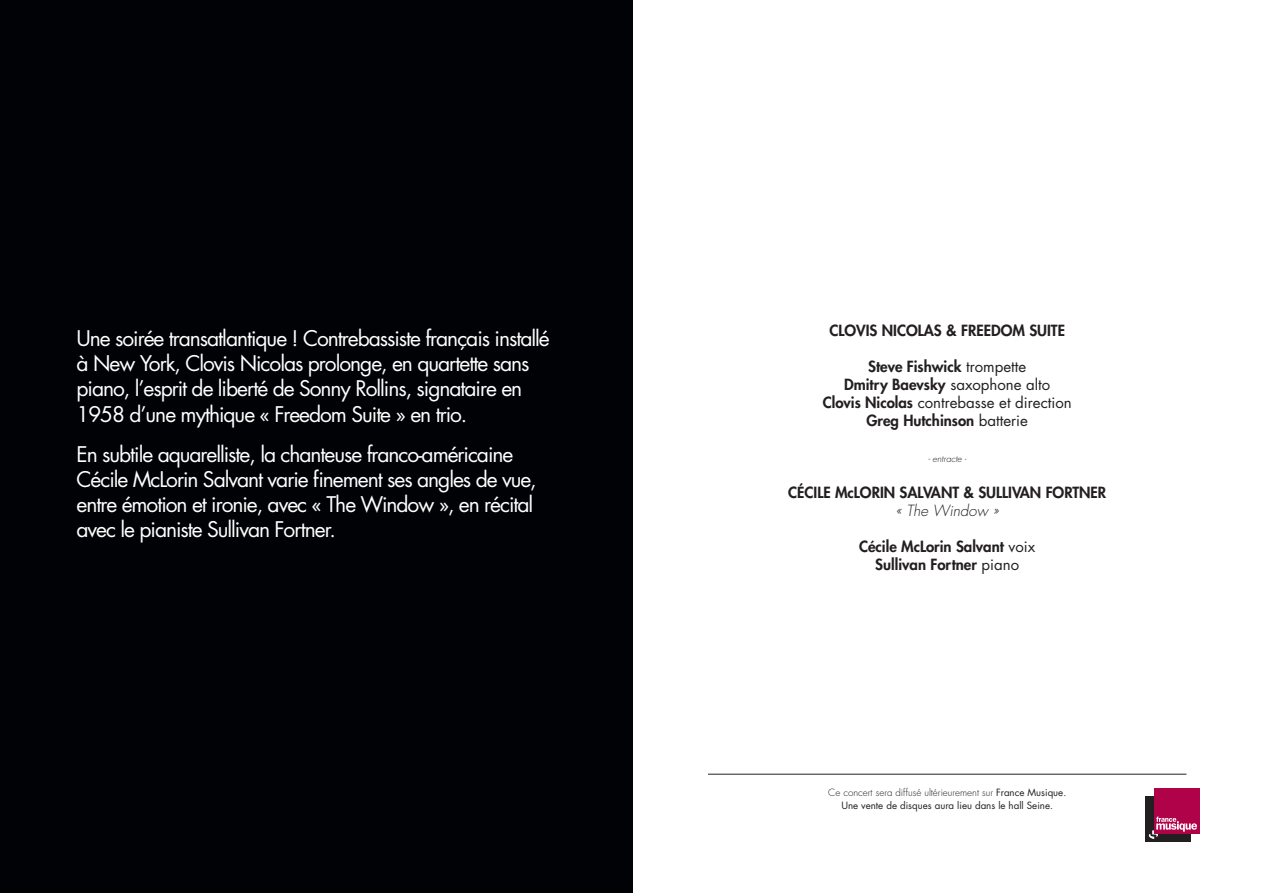
<style>
.page{position:relative;width:1263px;height:893px;background:#fff}
.page>*{position:absolute;margin:0;border:0;box-sizing:border-box;transform-origin:0 0}
.Normal__Web{font:21px/25.2px "Futura Std";letter-spacing:-.05em;color:#fff}
.t1{font:800 15px "Futura Std";color:#231f20}
.t2{font:15px "Futura Std";color:#231f20}
.t3{font:italic 300 15px "Futura Std";color:#231f20}
.Mentions_diffusions{font:300 9.75px "Futura Std";color:#231f20}
.Mentions_diffusions-2{font:9.75px "Futura Std";color:#231f20}
.duree{font:italic 300 9px "Futura Std";color:#231f20}
.s1{font-weight:400}
.s2{font-weight:800}
</style>
<div class="page">
<div style="left:0;top:0;width:632px;height:893px;background:#010206"></div>
<hr style="left:708px;top:774px;width:478px;height:1px;background:#231f20">
<svg style="left:1145px;top:788px;width:55px;height:54px"></svg>
<p class="Normal__Web" style="left:77px;top:326px;width:475px">Une soirée transatlantique ! Contrebassiste français installé à New York, Clovis Nicolas prolonge, en quartette sans piano, l’esprit de liberté de Sonny Rollins, signataire en 1958 d’une mythique « Freedom Suite » en trio.</p>
<p class="Normal__Web" style="left:77px;top:442px;width:462px">En subtile aquarelliste, la chanteuse franco-américaine Cécile McLorin Salvant varie finement ses angles de vue, entre émotion et ironie, avec « The Window », en récital avec le pianiste Sullivan Fortner.</p>
<p class="t1" style="left:829px;top:321px;width:237px">CLOVIS NICOLAS &amp; FREEDOM SUITE</p>
<p class="t1" style="left:868px;top:357px;width:160px">Steve Fishwick <span class="s1">trompette</span></p>
<p class="t1" style="left:844px;top:375px;width:208px">Dmitry Baevsky <span class="s1">saxophone alto</span></p>
<p class="t2" style="left:823px;top:393px;width:250px"><span class="s2">Clovis Nicolas</span> contrebasse et direction</p>
<p class="t1" style="left:866px;top:411px;width:163px">Greg Hutchinson <span class="s1">batterie</span></p>
<p class="duree" style="left:928px;top:453px;width:40px">- entracte -</p>
<p class="t1" style="left:788px;top:483px;width:319px">CÉCILE McLORIN SALVANT &amp; SULLIVAN FORTNER</p>
<p class="t3" style="left:896px;top:501px;width:104px">« The Window »</p>
<p class="t1" style="left:859px;top:537px;width:178px">Cécile McLorin Salvant <span class="s1">voix</span></p>
<p class="t1" style="left:875px;top:555px;width:145px">Sullivan Fortner <span class="s1">piano</span></p>
<p class="Mentions_diffusions" style="left:828px;top:786px;width:240px">Ce concert sera diffusé ultérieurement sur <span class="s1">France Musique.</span></p>
<p class="Mentions_diffusions-2" style="left:841px;top:800px;width:213px">Une vente de disques aura lieu dans le hall Seine.</p>
</div>
